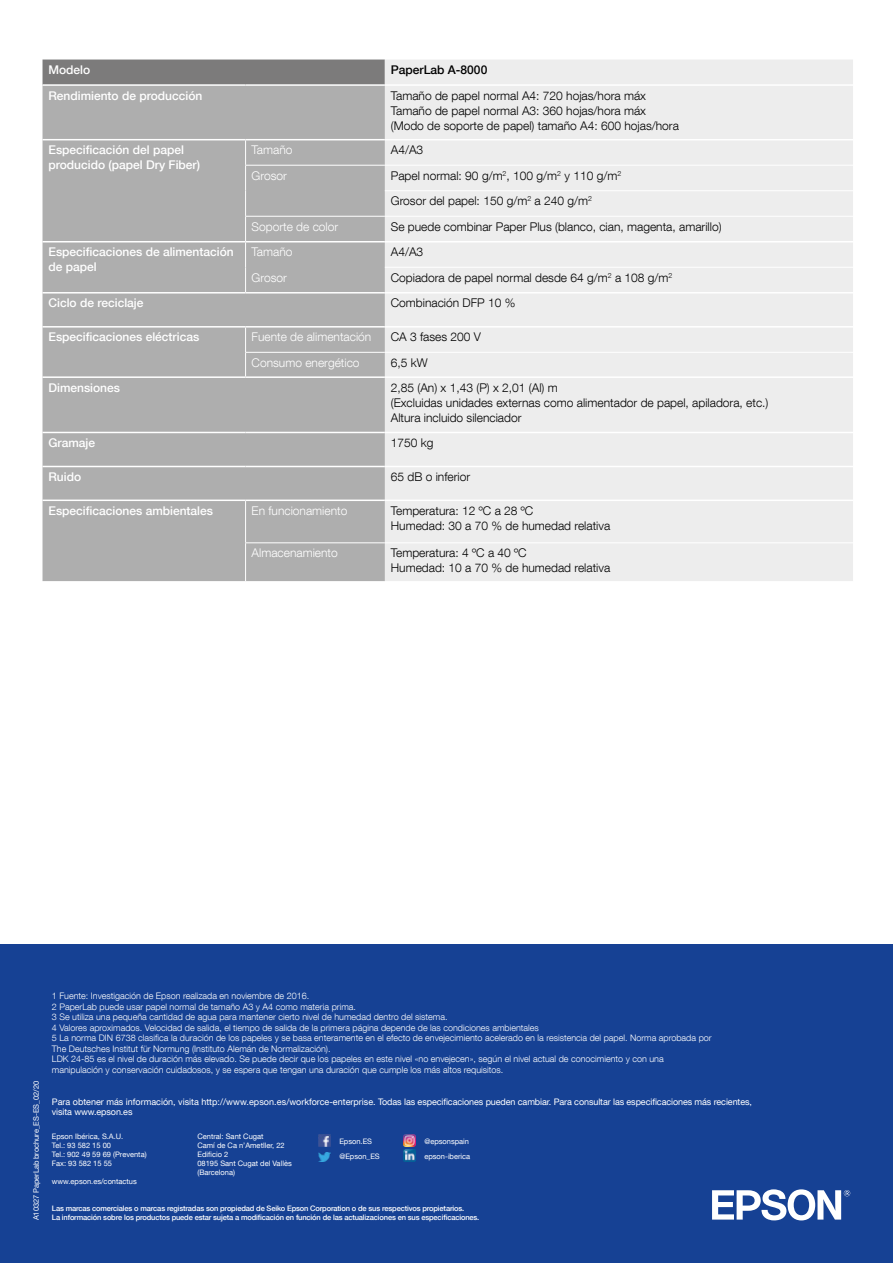
<style>
.page{position:relative;width:893px;height:1263px;background:#fff}
.page>*{position:absolute;margin:0;border:0;box-sizing:border-box;transform-origin:0 0}
.t1{font:300 12px "Helvetica Neue LT Com";color:#000}
.t2{font:500 12px/15px "Helvetica Neue LT Com";color:#fff}
.t3{font:300 12px "Helvetica Neue LT Com";color:#fff}
.t4{font:500 12px "Helvetica Neue LT Com";color:#000}
.t5{font:300 9px/10.5px "Helvetica Neue LT Com";color:#fff}
.t6{font:9px/10.5px "Helvetica Neue LT Com";letter-spacing:-.01em;color:#fff}
.CAPTIONS{font:7.5px/9px "Helvetica Neue LT Com";color:#fff}
.t7{font:500 7.5px "Helvetica Neue LT Com";letter-spacing:-.02em;color:#fff}
</style>
<div class="page">
<div style="left:0;top:944px;width:893px;height:319px;background:#164194"></div>
<svg style="left:712px;top:1189px;width:138px;height:31px"></svg>
<div style="left:43px;top:60px;width:342px;height:24px;background:#7c7b7b"></div>
<div style="left:385px;top:60px;width:468px;height:521px;background:#ededed"></div>
<div style="left:43px;top:86px;width:342px;height:495px;background:#aeaeae"></div>
<hr style="left:245px;top:501px;width:1px;height:41px;background:#fff">
<hr style="left:245px;top:543px;width:1px;height:38px;background:#fff">
<hr style="left:43px;top:139px;width:203px;height:1px;background:#fff">
<hr style="left:43px;top:376px;width:203px;height:2px;background:#fff">
<hr style="left:246px;top:376px;width:139px;height:2px;background:#fff">
<hr style="left:43px;top:432px;width:203px;height:1px;background:#fff">
<hr style="left:246px;top:432px;width:139px;height:1px;background:#fff">
<hr style="left:43px;top:466px;width:203px;height:1px;background:#fff">
<hr style="left:246px;top:466px;width:139px;height:1px;background:#fff">
<hr style="left:43px;top:499px;width:203px;height:2px;background:#fff">
<hr style="left:246px;top:499px;width:139px;height:2px;background:#fff">
<hr style="left:245px;top:165px;width:140px;height:1px;background:#fff">
<hr style="left:245px;top:216px;width:140px;height:1px;background:#fff">
<svg style="left:245px;top:328px;width:1px;height:48px"></svg>
<hr style="left:246px;top:352px;width:139px;height:1px;background:#fff">
<hr style="left:245px;top:542px;width:140px;height:1px;background:#fff">
<hr style="left:43px;top:326px;width:203px;height:2px;background:#fff">
<hr style="left:246px;top:326px;width:139px;height:2px;background:#fff">
<hr style="left:246px;top:139px;width:139px;height:1px;background:#fff">
<hr style="left:385px;top:84px;width:468px;height:2px;background:#fff">
<hr style="left:385px;top:139px;width:468px;height:1px;background:#fff">
<hr style="left:385px;top:241px;width:468px;height:1px;background:#fff">
<hr style="left:385px;top:326px;width:468px;height:2px;background:#fff">
<hr style="left:385px;top:216px;width:468px;height:1px;background:#fff">
<hr style="left:385px;top:190px;width:468px;height:1px;background:#fff">
<hr style="left:385px;top:165px;width:468px;height:1px;background:#fff">
<hr style="left:385px;top:267px;width:468px;height:1px;background:#fff">
<hr style="left:385px;top:352px;width:468px;height:1px;background:#fff">
<hr style="left:385px;top:376px;width:468px;height:2px;background:#fff">
<hr style="left:385px;top:432px;width:468px;height:1px;background:#fff">
<hr style="left:385px;top:466px;width:468px;height:1px;background:#fff">
<hr style="left:385px;top:499px;width:468px;height:2px;background:#fff">
<hr style="left:385px;top:542px;width:468px;height:1px;background:#fff">
<svg style="left:245px;top:140px;width:1px;height:152px"></svg>
<hr style="left:43px;top:292px;width:203px;height:1px;background:#fff">
<hr style="left:246px;top:292px;width:139px;height:1px;background:#fff">
<hr style="left:43px;top:241px;width:203px;height:1px;background:#fff">
<hr style="left:246px;top:241px;width:139px;height:1px;background:#fff">
<hr style="left:385px;top:292px;width:468px;height:1px;background:#fff">
<svg style="left:318px;top:1135px;width:12px;height:27px"></svg>
<svg style="left:403px;top:1135px;width:12px;height:27px"></svg>
<p class="t2" style="left:49px;top:62px;width:43px">Modelo</p>
<p class="t4" style="left:391px;top:63px;width:98px">PaperLab A-8000</p>
<p class="t2" style="left:49px;top:88px;width:155px">Rendimiento de producción</p>
<p class="t1" style="left:391px;top:88px;width:257px">Tamaño de papel normal A4: 720 hojas/hora máx</p>
<p class="t1" style="left:391px;top:103px;width:257px">Tamaño de papel normal A3: 360 hojas/hora máx</p>
<p class="t1" style="left:391px;top:118px;width:290px">(Modo de soporte de papel) tamaño A4: 600 hojas/hora</p>
<p class="t2" style="left:49px;top:142px;width:153px">Especificación del papel producido (papel Dry Fiber)</p>
<p class="t3" style="left:252px;top:143px;width:42px">Tamaño</p>
<p class="t1" style="left:391px;top:143px;width:34px">A4/A3</p>
<p class="t3" style="left:252px;top:168px;width:37px">Grosor</p>
<p class="t1" style="left:391px;top:168px;width:232px">Papel normal: 90 g/m<sup>2</sup>, 100 g/m<sup>2</sup> y 110 g/m<sup>2</sup></p>
<p class="t1" style="left:391px;top:194px;width:203px">Grosor del papel: 150 g/m<sup>2</sup> a 240 g/m<sup>2</sup></p>
<p class="t3" style="left:252px;top:219px;width:88px">Soporte de color</p>
<p class="t1" style="left:391px;top:219px;width:332px">Se puede combinar Paper Plus (blanco, cian, magenta, amarillo)</p>
<p class="t2" style="left:49px;top:244px;width:187px">Especificaciones de alimentación de papel</p>
<p class="t3" style="left:252px;top:245px;width:42px">Tamaño</p>
<p class="t1" style="left:391px;top:245px;width:34px">A4/A3</p>
<p class="t3" style="left:252px;top:270px;width:37px">Grosor</p>
<p class="t1" style="left:391px;top:270px;width:283px">Copiadora de papel normal desde 64 g/m<sup>2</sup> a 108 g/m<sup>2</sup></p>
<p class="t2" style="left:49px;top:295px;width:96px">Ciclo de reciclaje</p>
<p class="t1" style="left:391px;top:296px;width:126px">Combinación DFP 10 %</p>
<p class="t2" style="left:49px;top:329px;width:152px">Especificaciones eléctricas</p>
<p class="t3" style="left:252px;top:330px;width:121px">Fuente de alimentación</p>
<p class="t1" style="left:391px;top:330px;width:92px">CA 3 fases 200 V</p>
<p class="t3" style="left:252px;top:355px;width:110px">Consumo energético</p>
<p class="t1" style="left:391px;top:355px;width:38px">6,5 kW</p>
<p class="t2" style="left:49px;top:380px;width:73px">Dimensiones</p>
<p class="t1" style="left:391px;top:380px;width:168px">2,85 (An) x 1,43 (P) x 2,01 (Al) m</p>
<p class="t1" style="left:391px;top:395px;width:379px">(Excluidas unidades externas como alimentador de papel, apiladora, etc.)</p>
<p class="t1" style="left:391px;top:410px;width:132px">Altura incluido silenciador</p>
<p class="t2" style="left:49px;top:435px;width:48px">Gramaje</p>
<p class="t1" style="left:391px;top:435px;width:44px">1750 kg</p>
<p class="t2" style="left:49px;top:469px;width:34px">Ruido</p>
<p class="t1" style="left:391px;top:469px;width:81px">65 dB o inferior</p>
<p class="t2" style="left:49px;top:503px;width:166px">Especificaciones ambientales</p>
<p class="t3" style="left:252px;top:503px;width:97px">En funcionamiento</p>
<p class="t1" style="left:391px;top:503px;width:144px">Temperatura: 12 ºC a 28 ºC</p>
<p class="t1" style="left:391px;top:518px;width:221px">Humedad: 30 a 70 % de humedad relativa</p>
<p class="t3" style="left:252px;top:546px;width:88px">Almacenamiento</p>
<p class="t1" style="left:391px;top:546px;width:137px">Temperatura: 4 ºC a 40 ºC</p>
<p class="t1" style="left:391px;top:561px;width:221px">Humedad: 10 a 70 % de humedad relativa</p>
<p class="CAPTIONS" style="left:31px;top:1220px;width:141px;rotate:-90deg">A10327 PaperLab brochure_ES-ES_02/20</p>
<p class="t5" style="left:52px;top:990px;width:259px">1 Fuente: Investigación de Epson realizada en noviembre de 2016.</p>
<p class="t5" style="left:52px;top:1001px;width:306px">2 PaperLab puede usar papel normal de tamaño A3 y A4 como materia prima.</p>
<p class="t5" style="left:52px;top:1011px;width:397px">3 Se utiliza una pequeña cantidad de agua para mantener cierto nivel de humedad dentro del sistema.</p>
<p class="t5" style="left:52px;top:1022px;width:488px">4 Valores aproximados. Velocidad de salida, el tiempo de salida de la primera página depende de las condiciones ambientales</p>
<p class="t5" style="left:52px;top:1032px;width:661px">5 La norma DIN 6738 clasifica la duración de los papeles y se basa enteramente en el efecto de envejecimiento acelerado en la resistencia del papel. Norma aprobada por<br>The Deutsches Institut für Normung (Instituto Alemán de Normalización).</p>
<p class="t5" style="left:52px;top:1053px;width:613px">LDK 24-85 es el nivel de duración más elevado. Se puede decir que los papeles en este nivel «no envejecen», según el nivel actual de conocimiento y con una manipulación y conservación cuidadosos, y se espera que tengan una duración que cumple los más altos requisitos.</p>
<p class="t6" style="left:52px;top:1096px;width:702px">Para obtener más información, visita http://www.epson.es/workforce-enterprise. Todas las especificaciones pueden cambiar. Para consultar las especificaciones más recientes, visita www.epson.es</p>
<p class="CAPTIONS" style="left:52px;top:1132px;width:73px">Epson Ibérica, S.A.U.</p>
<p class="CAPTIONS" style="left:52px;top:1141px;width:61px">Tel.: 93 582 15 00</p>
<p class="CAPTIONS" style="left:52px;top:1150px;width:96px">Tel.: 902 49 59 69 (Preventa)</p>
<p class="CAPTIONS" style="left:52px;top:1159px;width:62px">Fax: 93 582 15 55</p>
<p class="CAPTIONS" style="left:52px;top:1177px;width:86px">www.epson.es/contactus</p>
<p class="CAPTIONS" style="left:197px;top:1132px;width:68px">Central: Sant Cugat</p>
<p class="CAPTIONS" style="left:197px;top:1141px;width:89px">Camí de Ca n’Ametller, 22</p>
<p class="CAPTIONS" style="left:197px;top:1150px;width:32px">Edificio 2</p>
<p class="CAPTIONS" style="left:197px;top:1159px;width:96px">08195 Sant Cugat del Vallès (Barcelona)</p>
<p class="t7" style="left:52px;top:1204px;width:414px">Las marcas comerciales o marcas registradas son propiedad de Seiko Epson Corporation o de sus respectivos propietarios.</p>
<p class="t7" style="left:52px;top:1213px;width:429px">La información sobre los productos puede estar sujeta a modificación en función de las actualizaciones en sus especificaciones.</p>
<p class="CAPTIONS" style="left:339px;top:1137px;width:34px">Epson.ES</p>
<p class="CAPTIONS" style="left:339px;top:1152px;width:42px">@Epson_ES</p>
<p class="CAPTIONS" style="left:424px;top:1137px;width:46px">@epsonspain</p>
<p class="CAPTIONS" style="left:424px;top:1152px;width:47px">epson-iberica</p>
</div>
